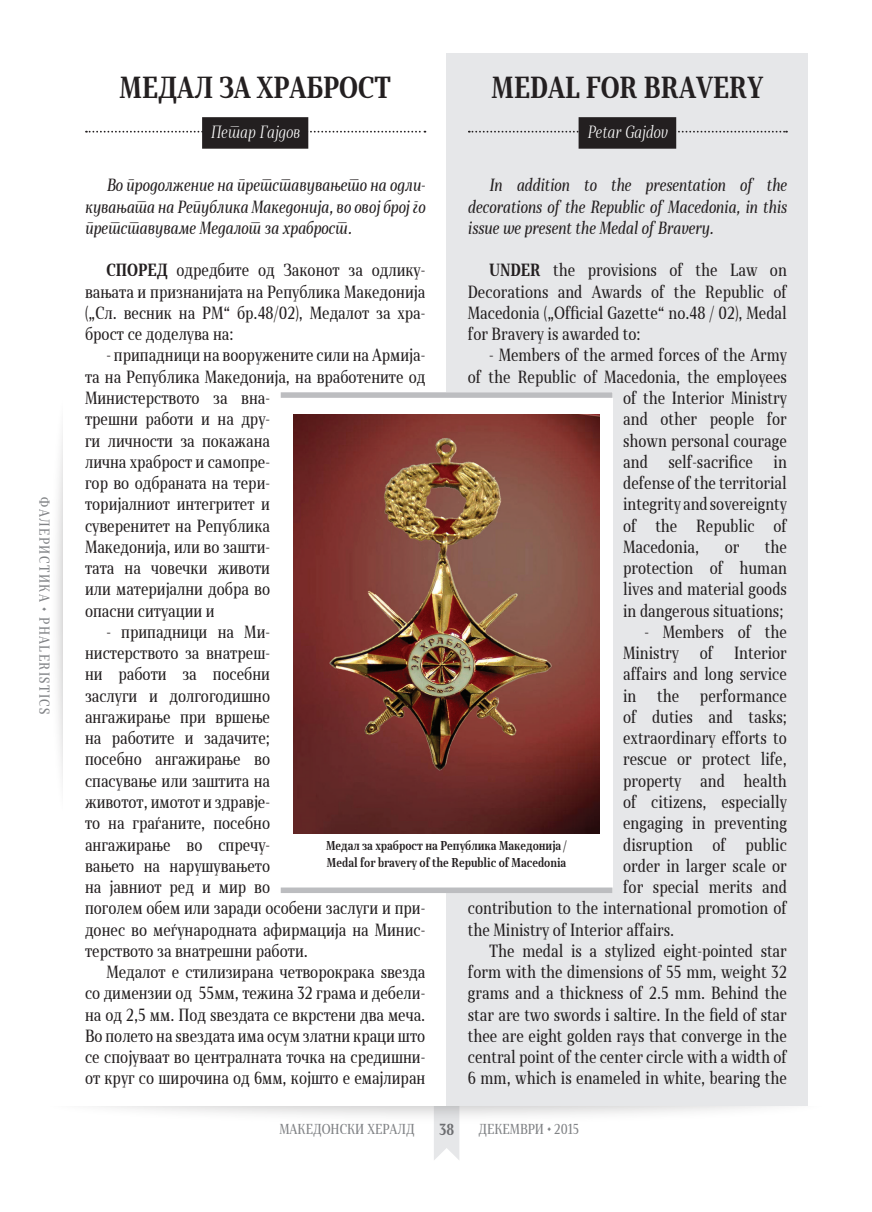
<style>
.page{position:relative;width:872px;height:1212px;background:#fff}
.page>*{position:absolute;margin:0;border:0;box-sizing:border-box;transform-origin:0 0}
.НАСЛОВ{font:700 28.5px "Skola Serif Cn";color:#231f20}
.ГЛАВЕН_ТЕКСТ{font:16.5px/21.3px "Skola Serif Cn";color:#231f20;text-align:justify}
.ГЛАВЕН_ТЕКСТ-2{font:italic 16.5px/21.3px "Skola Serif Cn";color:#231f20;text-align:justify}
.АВТОР{font:italic 300 16.5px "Skola Serif Cn";color:#fff}
.t1{font:700 15px "Skola Serif Cn";color:#6c6d70}
.РУБРИКА{font:13.5px "Skola Serif Cn";color:#808285}
.РУБРИКА-2{font:13.5px "Skola Serif Cn";letter-spacing:.1em;color:#808285}
.ПОД_СЛИКА_1{font:700 12px "Skola Serif Cn";color:#231f20}
.s1{font-weight:700}
</style>
<div class="page">
<img style="left:110px;top:1107px;width:652px;height:53px">
<div style="left:446px;top:53px;width:362px;height:1053px;background:#e6e7e9"></div>
<svg style="left:86px;top:131px;width:339px;height:2px"></svg>
<div style="left:202px;top:117px;width:106px;height:32px;background:#231f20"></div>
<svg style="left:469px;top:131px;width:318px;height:2px"></svg>
<div style="left:578px;top:117px;width:98px;height:32px;background:#231f20"></div>
<div style="left:281px;top:392px;width:331px;height:501px;background:#fff"></div>
<div style="left:281px;top:392px;width:331px;height:6px;background:#bcbdc0"></div>
<div style="left:281px;top:887px;width:331px;height:6px;background:#bcbdc0"></div>
<img style="left:293px;top:415px;width:307px;height:418px">
<p class="РУБРИКА-2" style="left:53px;top:497px;width:218px;rotate:90deg">ФАЛЕРИСТИКА • PHALERISTICS</p>
<p class="НАСЛОВ" style="left:119px;top:71px;width:273px">МЕДАЛ ЗА ХРАБРОСТ</p>
<p class="АВТОР" style="left:211px;top:122px;width:91px">Петар Гајдов</p>
<p class="НАСЛОВ" style="left:491px;top:71px;width:273px">MEDAL FOR BRAVERY</p>
<p class="АВТОР" style="left:587px;top:122px;width:82px">Petar Gajdov</p>
<p class="ГЛАВЕН_ТЕКСТ-2" style="left:468px;top:175px;width:320px;text-indent:21px">In addition to the presentation of the decorations of the Republic of Macedonia, in this issue we present the Medal of Bravery.</p>
<p class="ГЛАВЕН_ТЕКСТ" style="left:468px;top:260px;width:320px;text-indent:21px"><span class="s1">UNDER</span> the provisions of the Law on Decorations and Awards of the Republic of Macedonia („Official Gazette“ no.48 / 02), Medal for Bravery is awarded to:</p>
<p class="ГЛАВЕН_ТЕКСТ" style="left:489px;top:345px;width:299px">- Members of the armed forces of the Army</p>
<p class="ГЛАВЕН_ТЕКСТ" style="left:468px;top:366px;width:320px">of the Republic of Macedonia, the employees</p>
<p class="ГЛАВЕН_ТЕКСТ" style="left:623px;top:387px;width:165px">of the Interior Ministry</p>
<p class="ГЛАВЕН_ТЕКСТ" style="left:623px;top:408px;width:165px">and other people for</p>
<p class="ГЛАВЕН_ТЕКСТ" style="left:623px;top:430px;width:165px">shown personal courage</p>
<p class="ГЛАВЕН_ТЕКСТ" style="left:623px;top:451px;width:165px">and self-sacrifice in</p>
<p class="ГЛАВЕН_ТЕКСТ" style="left:623px;top:472px;width:165px">defense of the territorial</p>
<p class="ГЛАВЕН_ТЕКСТ" style="left:623px;top:493px;width:165px">integrity and sovereignty</p>
<p class="ГЛАВЕН_ТЕКСТ" style="left:623px;top:515px;width:165px">of the Republic of</p>
<p class="ГЛАВЕН_ТЕКСТ" style="left:623px;top:536px;width:78px">Macedonia,</p>
<p class="ГЛАВЕН_ТЕКСТ" style="left:724px;top:536px;width:16px">or</p>
<p class="ГЛАВЕН_ТЕКСТ-2" style="left:85px;top:175px;width:342px;text-indent:21px">Во продолжение на претставувањето на одли&shy;кувањата на Република Македонија, во овој број го претставуваме Медалот за храброст.</p>
<p class="ГЛАВЕН_ТЕКСТ" style="left:85px;top:260px;width:342px;text-indent:21px"><span class="s1">СПОРЕД</span> одредбите од Законот за одлику&shy;вањата и признанијата на Република Македонија („Сл. весник на РМ“ бр.48/02), Медалот за хра&shy;брост се доделува на:</p>
<p class="ГЛАВЕН_ТЕКСТ" style="left:85px;top:345px;width:342px;text-align:left;text-indent:21px">- припадници на вооружените сили на Армија&shy;та на Република Македонија, на вработените од<br>Министерството за вна-<br>трешни работи и на дру-<br>ги личности за покажана<br>лична храброст и самопре-<br>гор во одбраната на тери-<br>торијалниот интегритет и<br>суверенитет на Република<br>Македонија, или во зашти-<br>тата на човечки животи<br>или материјални добра во<br>опасни ситуации и</p>
<p class="ГЛАВЕН_ТЕКСТ" style="left:85px;top:621px;width:342px;text-align:left;text-indent:21px">- припадници на Ми-<br>нистерството за внатреш-<br>ни работи за посебни<br>заслуги и долгогодишно<br>ангажирање при вршење<br>на работите и задачите;<br>посебно ангажирање во<br>спасување или заштита на<br>животот, имотот и здравје-<br>то на граѓаните, посебно<br>ангажирање во спречу-<br>вањето на нарушувањето<br>на јавниот ред и мир во<br>поголем обем или заради особени заслуги и при&shy;донес во меѓународната афирмација на Минис&shy;терството за внатрешни работи.</p>
<p class="ГЛАВЕН_ТЕКСТ" style="left:85px;top:961px;width:342px;text-indent:21px">Медалот е стилизирана четворокрака ѕвезда со димензии од 55мм, тежина 32 грама и дебели&shy;на од 2,5 мм. Под ѕвездата се вкрстени два меча.<br>Во полето на ѕвездата има осум златни краци што се спојуваат во централната точка на средишни&shy;от круг со широчина од 6мм, којшто е емајлиран</p>
<p class="ГЛАВЕН_ТЕКСТ" style="left:623px;top:536px;width:165px;text-indent:142px">the protection of human lives and material goods in dangerous situations;</p>
<p class="ГЛАВЕН_ТЕКСТ" style="left:623px;top:621px;width:165px;text-indent:21px">- Members of the<br>Ministry</p>
<p class="ГЛАВЕН_ТЕКСТ" style="left:700px;top:642px;width:15px">of</p>
<p class="ГЛАВЕН_ТЕКСТ" style="left:623px;top:642px;width:165px;text-indent:111px">Interior affairs and long service in</p>
<p class="ГЛАВЕН_ТЕКСТ" style="left:657px;top:685px;width:24px">the</p>
<p class="ГЛАВЕН_ТЕКСТ" style="left:700px;top:685px;width:88px">performance</p>
<p class="ГЛАВЕН_ТЕКСТ" style="left:623px;top:706px;width:165px">of duties and tasks;</p>
<p class="ГЛАВЕН_ТЕКСТ" style="left:623px;top:727px;width:165px">extraordinary efforts to</p>
<p class="ГЛАВЕН_ТЕКСТ" style="left:623px;top:749px;width:165px">rescue or protect life,</p>
<p class="ГЛАВЕН_ТЕКСТ" style="left:623px;top:770px;width:165px">property and health</p>
<p class="ГЛАВЕН_ТЕКСТ" style="left:623px;top:791px;width:165px">of citizens, especially</p>
<p class="ГЛАВЕН_ТЕКСТ" style="left:623px;top:812px;width:165px">engaging in preventing</p>
<p class="ГЛАВЕН_ТЕКСТ" style="left:623px;top:834px;width:165px">disruption of public</p>
<p class="ГЛАВЕН_ТЕКСТ" style="left:623px;top:855px;width:165px">order in larger scale or</p>
<p class="ГЛАВЕН_ТЕКСТ" style="left:623px;top:876px;width:165px">for special merits and</p>
<p class="ГЛАВЕН_ТЕКСТ" style="left:468px;top:897px;width:320px">contribution to the international promotion of</p>
<p class="ГЛАВЕН_ТЕКСТ" style="left:468px;top:919px;width:208px">the Ministry of Interior affairs.</p>
<p class="ГЛАВЕН_ТЕКСТ" style="left:468px;top:940px;width:320px;text-indent:21px">The medal is a stylized eight-pointed star form with the dimensions of 55 mm, weight 32 grams and a thickness of 2.5 mm. Behind the star are two swords i saltire. In the field of star thee are eight golden rays that converge in the central point of the center circle with a width of 6 mm, which is enameled in white, bearing the</p>
<p class="ПОД_СЛИКА_1" style="left:326px;top:839px;width:243px">Медал за храброст на Република Македонија /</p>
<p class="ПОД_СЛИКА_1" style="left:327px;top:855px;width:241px">Medal for bravery of the Republic of Macedonia</p>
<p class="РУБРИКА" style="left:279px;top:1121px;width:137px">МАКЕДОНСКИ ХЕРАЛД</p>
<p class="t1" style="left:439px;top:1120px;width:17px">38</p>
<p class="РУБРИКА" style="left:478px;top:1121px;width:102px">ДЕКЕМВРИ • 2015</p>
</div>
